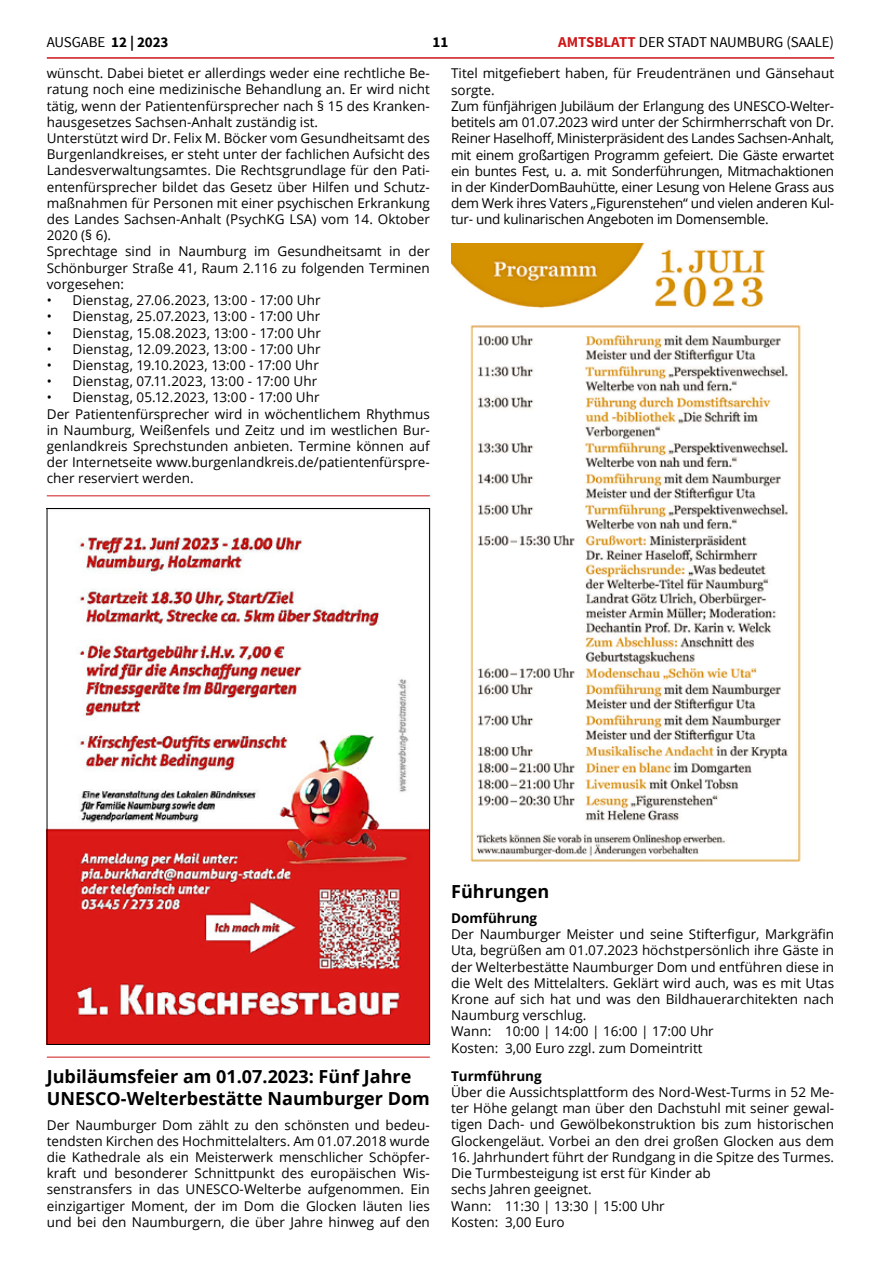
<style>
.page{position:relative;width:881px;height:1263px;background:#fff}
.page>*{position:absolute;margin:0;border:0;box-sizing:border-box;transform-origin:0 0}
.t1{font:700 18px/21.6px "Open Sans";color:#000}
.t2{font:15px "Source Sans Pro";letter-spacing:-.005em;color:#000}
.t3{font:700 15px "Source Sans Pro";color:#000}
.t4{font:13.5px/16.2px "Open Sans";color:#000}
.t5{font:13.5px/16.2px "Open Sans";letter-spacing:-.02em;color:#000}
.t6{font:700 13.5px "Open Sans";color:#000}
.s1{font-weight:700}
.s2{font-weight:700;color:#cd1719}
</style>
<div class="page">
<hr style="left:47px;top:57px;width:786px;height:2px;background:#cd1719">
<img style="left:451px;top:243px;width:350px;height:619px">
<img style="left:49px;top:537px;width:378px;height:506px">
<hr style="left:47px;top:496px;width:382px;height:1px;background:#cd1719">
<hr style="left:47px;top:1057px;width:382px;height:1px;background:#cd1719">
<p class="t2" style="left:47px;top:32px;width:123px">AUSGABE <span class="s1">12 | 2023</span></p>
<p class="t3" style="left:432px;top:32px;width:17px">11</p>
<p class="t2" style="left:558px;top:32px;width:277px"><span class="s2">AMTSBLATT</span> DER STADT NAUMBURG (SAALE)</p>
<p class="t5" style="left:451px;top:65px;width:384px">Titel mitgefiebert haben, für Freudentränen und Gänsehaut sorgte.<br>Zum fünfjährigen Jubiläum der Erlangung des UNESCO-Welter&shy;betitels am 01.07.2023 wird unter der Schirmherrschaft von Dr.<br>Reiner Haselhoff, Ministerpräsident des Landes Sachsen-Anhalt, mit einem großartigen Programm gefeiert. Die Gäste erwartet ein buntes Fest, u. a. mit Sonderführungen, Mitmachaktionen in der KinderDomBauhütte, einer Lesung von Helene Grass aus dem Werk ihres Vaters „Figurenstehen“ und vielen anderen Kul&shy;tur- und kulinarischen Angeboten im Domensemble.</p>
<p class="t4" style="left:47px;top:65px;width:384px">wünscht. Dabei bietet er allerdings weder eine rechtliche Be&shy;ratung noch eine medizinische Behandlung an. Er wird nicht tätig, wenn der Patientenfürsprecher nach § 15 des Kranken&shy;hausgesetzes Sachsen-Anhalt zuständig ist.<br>Unterstützt wird Dr. Felix M. Böcker vom Gesundheitsamt des Burgenlandkreises, er steht unter der fachlichen Aufsicht des Landesverwaltungsamtes. Die Rechtsgrundlage für den Pati&shy;entenfürsprecher bildet das Gesetz über Hilfen und Schutz&shy;maßnahmen für Personen mit einer psychischen Erkrankung des Landes Sachsen-Anhalt (PsychKG LSA) vom 14. Oktober 2020 (§ 6).<br>Sprechtage sind in Naumburg im Gesundheitsamt in der Schönburger Straße 41, Raum 2.116 zu folgenden Terminen vorgesehen:</p>
<p class="t4" style="left:47px;top:292px;width:275px">• Dienstag, 27.06.2023, 13:00 - 17:00 Uhr</p>
<p class="t4" style="left:47px;top:308px;width:275px">• Dienstag, 25.07.2023, 13:00 - 17:00 Uhr</p>
<p class="t4" style="left:47px;top:324px;width:276px">• Dienstag, 15.08.2023, 13:00 - 17:00 Uhr</p>
<p class="t4" style="left:47px;top:340px;width:275px">• Dienstag, 12.09.2023, 13:00 - 17:00 Uhr</p>
<p class="t4" style="left:47px;top:357px;width:273px">• Dienstag, 19.10.2023, 13:00 - 17:00 Uhr</p>
<p class="t4" style="left:47px;top:373px;width:272px">• Dienstag, 07.11.2023, 13:00 - 17:00 Uhr</p>
<p class="t4" style="left:47px;top:389px;width:384px">• Dienstag, 05.12.2023, 13:00 - 17:00 Uhr<br>Der Patientenfürsprecher wird in wöchentlichem Rhythmus in Naumburg, Weißenfels und Zeitz und im westlichen Bur&shy;genlandkreis Sprechstunden anbieten. Termine können auf der Internetseite www.burgenlandkreis.de/patientenfürspre&shy;cher reserviert werden.</p>
<h1 class="t1" style="left:47px;top:1065px;width:384px">Jubiläumsfeier am 01.07.2023: Fünf Jahre<br>UNESCO-Welterbestätte Naumburger Dom</h1>
<p class="t4" style="left:47px;top:1116px;width:384px;text-align:justify">Der Naumburger Dom zählt zu den schönsten und bedeu&shy;tendsten Kirchen des Hochmittelalters. Am 01.07.2018 wurde die Kathedrale als ein Meisterwerk menschlicher Schöpfer&shy;kraft und besonderer Schnittpunkt des europäischen Wis&shy;senstransfers in das UNESCO-Welterbe aufgenommen. Ein einzigartiger Moment, der im Dom die Glocken läuten lies und bei den Naumburgern, die über Jahre hinweg auf den</p>
<h1 class="t1" style="left:451px;top:880px;width:99px">Führungen</h1>
<p class="t6" style="left:451px;top:908px;width:88px">Domführung</p>
<p class="t4" style="left:451px;top:926px;width:384px">Der Naumburger Meister und seine Stifterfigur, Markgräfin Uta, begrüßen am 01.07.2023 höchstpersönlich ihre Gäste in der Welterbestätte Naumburger Dom und entführen diese in die Welt des Mittelalters. Geklärt wird auch, was es mit Utas Krone auf sich hat und was den Bildhauerarchitekten nach Naumburg verschlug.<br>Wann: 10:00 | 14:00 | 16:00 | 17:00 Uhr<br>Kosten: 3,00 Euro zzgl. zum Domeintritt</p>
<p class="t6" style="left:451px;top:1066px;width:92px">Turmführung</p>
<p class="t4" style="left:451px;top:1083px;width:384px;text-align:justify">Über die Aussichtsplattform des Nord-West-Turms in 52 Me&shy;ter Höhe gelangt man über den Dachstuhl mit seiner gewal&shy;tigen Dach- und Gewölbekonstruktion bis zum historischen Glockengeläut. Vorbei an den drei großen Glocken aus dem</p>
<p class="t4" style="left:451px;top:1148px;width:384px">16. Jahrhundert führt der Rundgang in die Spitze des Turmes.<br>Die Turmbesteigung ist erst für Kinder ab<br>sechs Jahren geeignet.<br>Wann: 11:30 | 13:30 | 15:00 Uhr<br>Kosten: 3,00 Euro</p>
</div>
